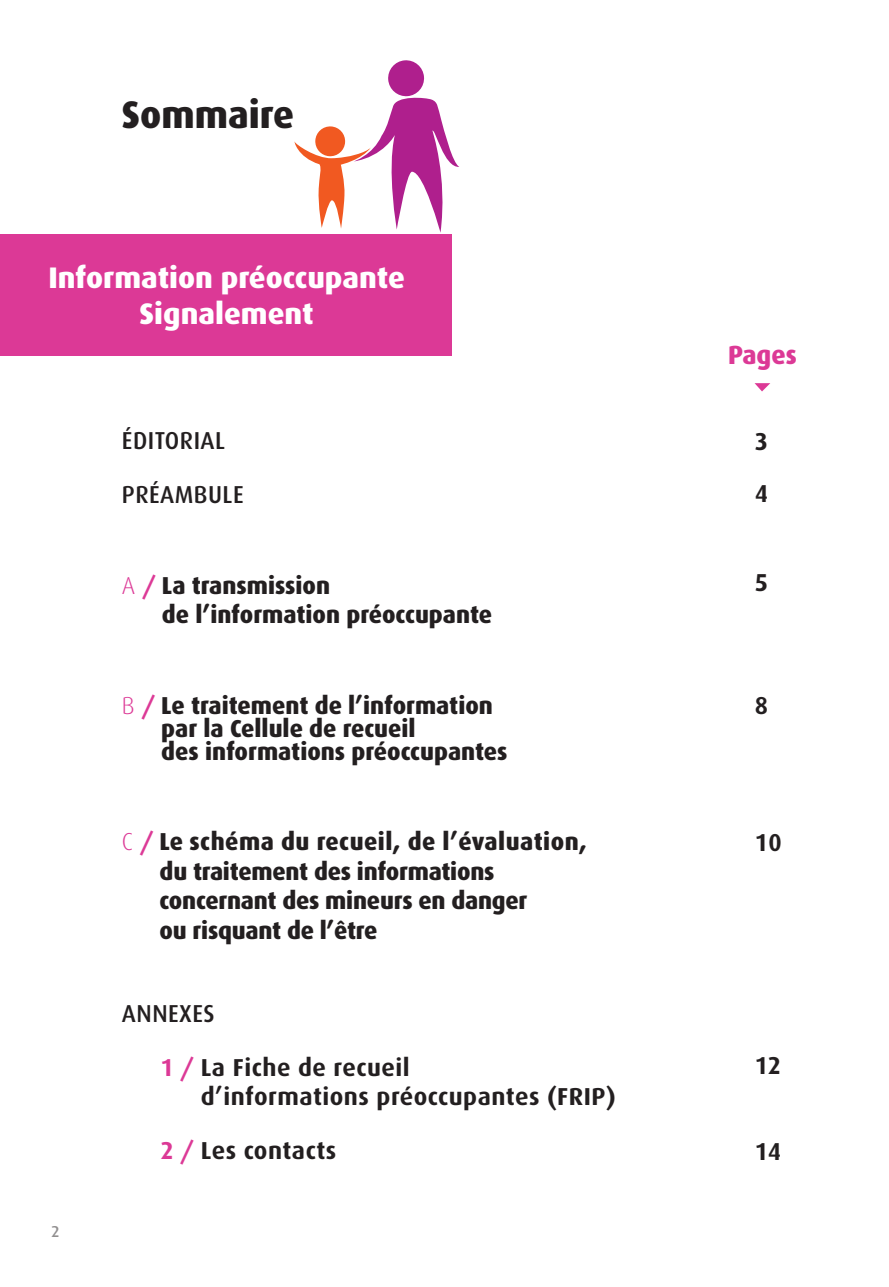
<style>
.page{position:relative;width:889px;height:1287px;background:#fff}
.page>*{position:absolute;margin:0;border:0;box-sizing:border-box;transform-origin:0 0}
.t1{font:800 38.5px "Dax";color:#231f20;scale:.96 1}
.t2{font:800 29.75px/35.7px "Dax";color:#fff;text-align:center}
.t3{font:800 26.25px "Dax";color:#dc3996;scale:.96 1}
.t4{font:800 24.5px/29.4px "Dax";color:#231f20;scale:.96 1}
.t5{font:700 24.5px/29.4px "Dax";letter-spacing:.02em;color:#231f20}
.t6{font:500 24.5px "Dax";letter-spacing:.02em;color:#231f20;scale:.96 1}
.t7{font:700 24.5px/51.8px "Dax";letter-spacing:.02em;color:#231f20;scale:.96 1}
.t8{font:500 15.75px "Dax";color:#231f20}
.s1{font-weight:300;color:#dc3996}
.s2{font-weight:700;color:#dc3996}
.s3{color:#dc3996}
</style>
<div class="page">
<div style="left:0;top:234px;width:452px;height:121px;background:#dc3996"></div>
<svg style="left:754px;top:383px;width:16px;height:8px"></svg>
<svg style="left:294px;top:60px;width:165px;height:173px"></svg>
<h1 class="t1" style="left:122px;top:93px;width:181px">Sommaire</h1>
<p class="t2" style="left:48px;top:260px;width:358px">Information préoccupante<br>Signalement</p>
<p class="t6" style="left:122px;top:427px;width:109px">ÉDITORIAL</p>
<p class="t6" style="left:122px;top:481px;width:128px">PRÉAMBULE</p>
<p class="t4" style="left:162px;top:570px;width:345px;text-indent:-40px"><span class="s1">A</span> <span class="s2">/</span> La transmission<br>de l’information préoccupante</p>
<p class="t4" style="left:161px;top:693px;width:362px;line-height:23.1px;text-indent:-39px"><span class="s1">B</span> <span class="s2">/</span> Le traitement de l’information par la Cellule de recueil<br>des informations préoccupantes</p>
<p class="t4" style="left:160px;top:827px;width:446px;text-indent:-38px"><span class="s1">C</span> <span class="s2">/</span> Le schéma du recueil, de l’évaluation, du traitement des informations concernant des mineurs en danger<br>ou risquant de l’être</p>
<p class="t8" style="left:51px;top:1222px;width:10px">2</p>
<p class="t6" style="left:122px;top:999px;width:98px">ANNEXES</p>
<p class="t5" style="left:201px;top:1052px;width:416px;text-indent:-40px"><span class="s3">1 /</span> La Fiche de recueil<br>d’informations préoccupantes (FRIP)</p>
<p class="t5" style="left:160px;top:1136px;width:177px"><span class="s3">2 /</span> Les contacts</p>
<p class="t3" style="left:728px;top:340px;width:73px">Pages</p>
<p class="t7" style="left:755px;top:416px;width:15px">3<br>4</p>
<p class="t7" style="left:755px;top:556px;width:15px">5</p>
<p class="t7" style="left:755px;top:679px;width:15px">8</p>
<p class="t7" style="left:755px;top:816px;width:30px">10</p>
<p class="t7" style="left:755px;top:1040px;width:29px">12</p>
<p class="t7" style="left:755px;top:1126px;width:29px">14</p>
</div>
